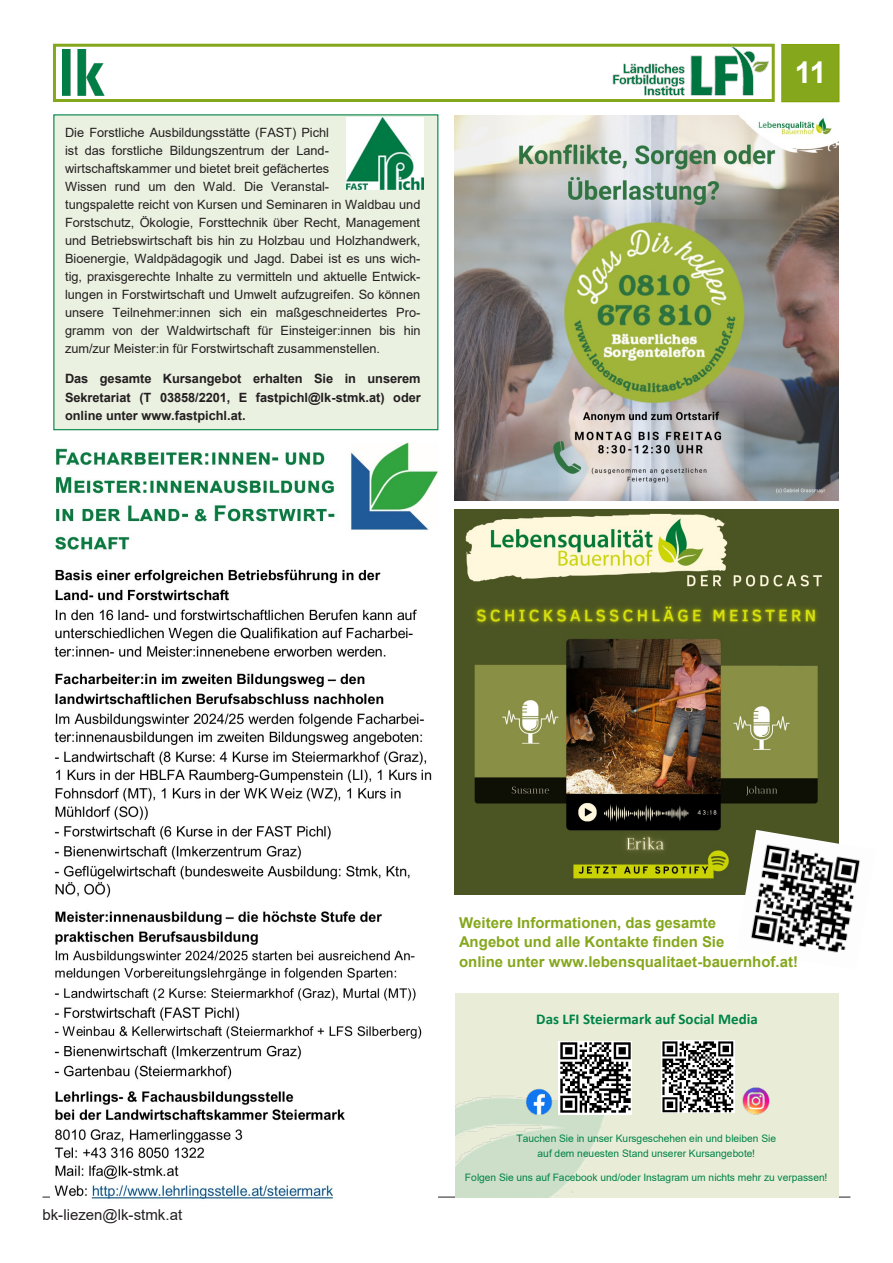
<style>
.page{position:relative;width:893px;height:1263px;background:#fff}
.page>*{position:absolute;margin:0;border:0;box-sizing:border-box;transform-origin:0 0}
.t1{font:700 30.15px "Arial";color:#fff}
.t2{font:700 15px/19.5px "Arial";color:#85a71c}
.t3{font:700 15px "Calibri";color:#008347}
.t4{font:15px "Arial";color:#231f20}
.t5{font:12.75px/18px "Arial";letter-spacing:-.005em;color:#231f20}
.t6{font:700 12.75px/18px "Arial";letter-spacing:-.005em;color:#231f20;text-align:justify}
.t7{font:10.2px/15px "Arial";color:#008347;text-align:center}
</style>
<div class="page">
<hr style="left:43px;top:1197px;width:807px;height:1px;background:#231f20">
<div style="left:53px;top:44px;width:722px;height:58px;border:3px solid #85a71c"></div>
<div style="left:781px;top:44px;width:58px;height:58px;border:3px solid #82a209"></div>
<div style="left:783px;top:45px;width:55px;height:56px;background:#85a71c"></div>
<img style="left:63px;top:50px;width:41px;height:45px">
<img style="left:612px;top:46px;width:157px;height:50px">
<div style="left:456px;top:994px;width:383px;height:204px;background:#e9edd7"></div>
<img style="left:456px;top:1078px;width:176px;height:120px">
<img style="left:518px;top:1084px;width:39px;height:38px">
<img style="left:742px;top:1087px;width:28px;height:28px">
<img style="left:559px;top:1042px;width:72px;height:72px">
<img style="left:661px;top:1040px;width:73px;height:73px">
<div style="left:54px;top:115px;width:384px;height:315px;background:#ebf1e1"></div>
<img style="left:347px;top:118px;width:77px;height:71px">
<img style="left:51px;top:442px;width:386px;height:757px">
<img style="left:455px;top:116px;width:384px;height:384px">
<img style="left:455px;top:510px;width:384px;height:384px">
<img style="left:736px;top:830px;width:125px;height:123px">
<p class="t5" style="left:65px;top:124px;width:357px">Die Forstliche Ausbildungsstätte (FAST) Pichl<br>ist das forstliche Bildungszentrum der Land&shy;wirtschaftskammer und bietet breit gefächertes<br>Wissen rund um den Wald. Die Veranstal-<br>tungspalette reicht von Kursen und Seminaren in Waldbau und Forstschutz, Ökologie, Forsttechnik über Recht, Management und Betriebswirtschaft bis hin zu Holzbau und Holzhandwerk, Bioenergie, Waldpädagogik und Jagd. Dabei ist es uns wich&shy;tig, praxisgerechte Inhalte zu vermitteln und aktuelle Entwick&shy;lungen in Forstwirtschaft und Umwelt aufzugreifen. So können unsere Teilnehmer:innen sich ein maßgeschneidertes Pro&shy;gramm von der Waldwirtschaft für Einsteiger:innen bis hin zum/zur Meister:in für Forstwirtschaft zusammenstellen.</p>
<p class="t6" style="left:65px;top:370px;width:357px">Das gesamte Kursangebot erhalten Sie in unserem Sekretariat (T 03858/2201, E fastpichl@lk-stmk.at) oder online unter www.fastpichl.at.</p>
<h1 class="t1" style="left:795px;top:51px;width:33px">11</h1>
<p class="t4" style="left:43px;top:1205px;width:141px">bk-liezen@lk-stmk.at</p>
<p class="t2" style="left:459px;top:913px;width:341px">Weitere Informationen, das gesamte<br>Angebot und alle Kontakte finden Sie<br>online unter www.lebensqualitaet-bauernhof.at!</p>
<p class="t3" style="left:536px;top:1009px;width:223px">Das LFI Steiermark auf Social Media</p>
<p class="t7" style="left:516px;top:1131px;width:261px">Tauchen Sie in unser Kursgeschehen ein und bleiben Sie auf dem neuesten Stand unserer Kursangebote!</p>
<p class="t7" style="left:465px;top:1170px;width:364px">Folgen Sie uns auf Facebook und/oder Instagram um nichts mehr zu verpassen!</p>
</div>
